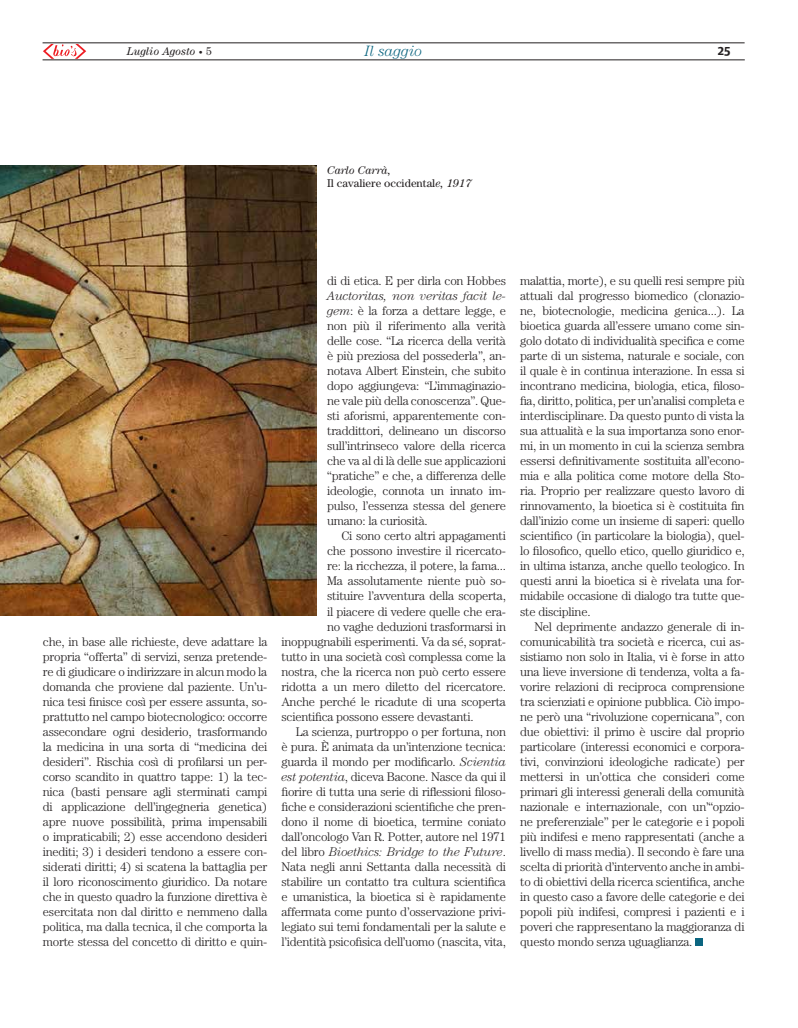
<style>
.page{position:relative;width:798px;height:1028px;background:#fff}
.page>*{position:absolute;margin:0;border:0;box-sizing:border-box;transform-origin:0 0}
.t1{font:italic 300 15px "Century";color:#0b6580}
.t2{font:300 12.5px/15px "Century";letter-spacing:-.02em;color:#231f20;text-align:justify}
.t3{font:italic 300 12.5px "Century";letter-spacing:-.02em;color:#231f20}
.t4{font:700 12.5px "Unit Slab Pro";color:#231f20}
.t5{font:11.25px/12.5px "Century";color:#231f20}
.t6{font:italic 11.25px "Century";color:#231f20}
.s1{font-size:8px}
.s2{font-style:normal}
.s3{font-style:italic}
</style>
<div class="page">
<hr style="left:43px;top:43px;width:701px;height:1px;background:#231f20">
<hr style="left:43px;top:60px;width:701px;height:1px;background:#231f20">
<svg style="left:43px;top:44px;width:43px;height:15px"></svg>
<div style="left:695px;top:938px;width:7px;height:7px;background:#0b6580"></div>
<img style="left:0;top:165px;width:316px;height:450px">
<p class="t6" style="left:127px;top:45px;width:87px">Luglio Agosto <span class="s1">•</span> <span class="s2">5</span></p>
<p class="t1" style="left:365px;top:42px;width:59px">Il saggio</p>
<p class="t4" style="left:717px;top:41px;width:14px">25</p>
<p class="t5" style="left:327px;top:164px;width:146px"><span class="s3">Carlo Carrà,<br></span>Il cavaliere occidental<span class="s3">e, 1917</span></p>
<p class="t2" style="left:43px;top:633px;width:226px">che, in base alle richieste, deve adattare la propria “offerta” di servizi, senza pretende&shy;re di giudicare o indirizzare in alcun modo la domanda che proviene dal paziente. Un’u&shy;nica tesi finisce così per essere assunta, so&shy;prattutto nel campo biotecnologico: occorre assecondare ogni desiderio, trasformando la medicina in una sorta di “medicina dei desideri”. Rischia così di profilarsi un per&shy;corso scandito in quattro tappe: 1) la tec&shy;nica (basti pensare agli sterminati campi di applicazione dell’ingegneria genetica) apre nuove possibilità, prima impensabili o impraticabili; 2) esse accendono desideri inediti; 3) i desideri tendono a essere con&shy;siderati diritti; 4) si scatena la battaglia per il loro riconoscimento giuridico. Da notare che in questo quadro la funzione direttiva è esercitata non dal diritto e nemmeno dalla politica, ma dalla tecnica, il che comporta la morte stessa del concetto di diritto e quin-</p>
<p class="t2" style="left:327px;top:273px;width:180px">di di etica. E per dirla con Hobbes</p>
<p class="t2" style="left:327px;top:288px;width:180px"><span class="s3">Auctoritas, non veritas facit le&shy;gem</span>: è la forza a dettare legge, e non più il riferimento alla verità delle cose. “La ricerca della verità è più preziosa del possederla”, an&shy;notava Albert Einstein, che subito dopo aggiungeva: “L’immaginazio&shy;ne vale più della conoscenza”. Que&shy;sti aforismi, apparentemente con&shy;traddittori, delineano un discorso sull’intrinseco valore della ricerca che va al di là delle sue applicazioni “pratiche” e che, a differenza delle ideologie, connota un innato im&shy;pulso, l’essenza stessa del genere umano: la curiosità.</p>
<p class="t2" style="left:341px;top:528px;width:166px">Ci sono certo altri appagamenti</p>
<p class="t2" style="left:327px;top:543px;width:180px">che possono investire il ricercato-</p>
<p class="t2" style="left:327px;top:558px;width:180px">re: la ricchezza, il potere, la fama...</p>
<p class="t2" style="left:327px;top:573px;width:180px">Ma assolutamente niente può so-</p>
<p class="t2" style="left:327px;top:588px;width:180px">stituire l’avventura della scoperta,</p>
<p class="t2" style="left:327px;top:603px;width:180px">il piacere di vedere quelle che era-</p>
<p class="t2" style="left:327px;top:618px;width:180px">no vaghe deduzioni trasformarsi in</p>
<p class="t2" style="left:281px;top:633px;width:226px">inoppugnabili esperimenti. Va da sé, soprat-</p>
<p class="t2" style="left:281px;top:648px;width:226px">tutto in una società così complessa come la</p>
<p class="t2" style="left:281px;top:663px;width:226px">nostra, che la ricerca non può certo essere</p>
<p class="t2" style="left:281px;top:678px;width:226px">ridotta a un mero diletto del ricercatore.</p>
<p class="t2" style="left:281px;top:693px;width:226px">Anche perché le ricadute di una scoperta</p>
<p class="t2" style="left:281px;top:708px;width:193px">scientifica possono essere devastanti.</p>
<p class="t2" style="left:295px;top:723px;width:212px">La scienza, purtroppo o per fortuna, non</p>
<p class="t2" style="left:281px;top:738px;width:226px">è pura. È animata da un’intenzione tecnica:</p>
<p class="t2" style="left:281px;top:753px;width:226px">guarda il mondo per modificarlo. <span class="s3">Scientia</span></p>
<p class="t2" style="left:281px;top:768px;width:226px"><span class="s3">est potentia</span>, diceva Bacone. Nasce da qui il</p>
<p class="t2" style="left:281px;top:783px;width:226px">fiorire di tutta una serie di riflessioni filoso-</p>
<p class="t2" style="left:281px;top:798px;width:226px">fiche e considerazioni scientifiche che pren-</p>
<p class="t2" style="left:281px;top:813px;width:226px">dono il nome di bioetica, termine coniato</p>
<p class="t2" style="left:281px;top:828px;width:226px">dall’oncologo Van R. Potter, autore nel 1971</p>
<p class="t3" style="left:281px;top:844px;width:226px"><span class="s2">del libro</span> Bioethics: Bridge to the Future<span class="s2">.</span></p>
<p class="t2" style="left:281px;top:858px;width:226px">Nata negli anni Settanta dalla necessità di</p>
<p class="t2" style="left:281px;top:873px;width:226px">stabilire un contatto tra cultura scientifica</p>
<p class="t2" style="left:281px;top:888px;width:226px">e umanistica, la bioetica si è rapidamente</p>
<p class="t2" style="left:281px;top:903px;width:226px">affermata come punto d’osservazione privi-</p>
<p class="t2" style="left:281px;top:918px;width:226px">legiato sui temi fondamentali per la salute e</p>
<p class="t2" style="left:281px;top:933px;width:226px">l’identità psicofisica dell’uomo (nascita, vita,</p>
<p class="t2" style="left:520px;top:273px;width:226px">malattia, morte), e su quelli resi sempre più attuali dal progresso biomedico (clonazio&shy;ne, biotecnologie, medicina genica...). La bioetica guarda all’essere umano come sin&shy;golo dotato di individualità specifica e come parte di un sistema, naturale e sociale, con il quale è in continua interazione. In essa si incontrano medicina, biologia, etica, filoso&shy;fia, diritto, politica, per un’analisi completa e interdisciplinare. Da questo punto di vista la sua attualità e la sua importanza sono enor&shy;mi, in un momento in cui la scienza sembra essersi definitivamente sostituita all’econo&shy;mia e alla politica come motore della Sto&shy;ria. Proprio per realizzare questo lavoro di rinnovamento, la bioetica si è costituita fin dall’inizio come un insieme di saperi: quello scientifico (in particolare la biologia), quel&shy;lo filosofico, quello etico, quello giuridico e, in ultima istanza, anche quello teologico. In questi anni la bioetica si è rivelata una for&shy;midabile occasione di dialogo tra tutte que&shy;ste discipline.</p>
<p class="t2" style="left:520px;top:618px;width:226px;text-indent:14px">Nel deprimente andazzo generale di in&shy;comunicabilità tra società e ricerca, cui as&shy;sistiamo non solo in Italia, vi è forse in atto una lieve inversione di tendenza, volta a fa&shy;vorire relazioni di reciproca comprensione tra scienziati e opinione pubblica. Ciò impo&shy;ne però una “rivoluzione copernicana”, con due obiettivi: il primo è uscire dal proprio particolare (interessi economici e corpora&shy;tivi, convinzioni ideologiche radicate) per mettersi in un’ottica che consideri come primari gli interessi generali della comunità nazionale e internazionale, con un’“opzio&shy;ne preferenziale” per le categorie e i popoli più indifesi e meno rappresentati (anche a livello di mass media). Il secondo è fare una scelta di priorità d’intervento anche in ambi&shy;to di obiettivi della ricerca scientifica, anche in questo caso a favore delle categorie e dei popoli più indifesi, compresi i pazienti e i poveri che rappresentano la maggioranza di questo mondo senza uguaglianza.</p>
</div>
